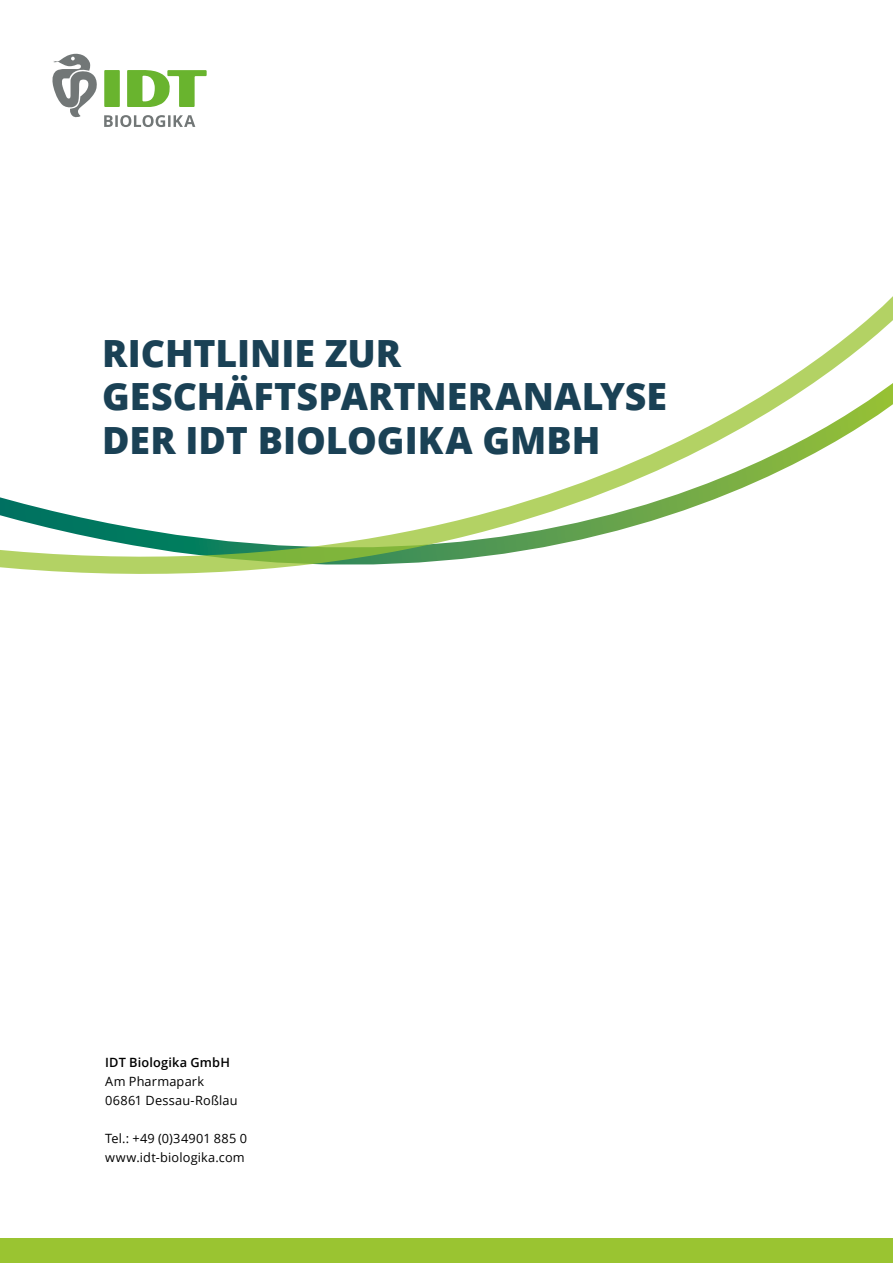
<style>
.page{position:relative;width:893px;height:1263px;background:#fff}
.page>*{position:absolute;margin:0;border:0;box-sizing:border-box;transform-origin:0 0}
.t1{font:800 37.5px/43.5px "Open Sans";color:#1a4155}
.t2{font:12.75px/19px "Open Sans";letter-spacing:.015em;color:#000}
.t3{font:600 12.75px "Open Sans";letter-spacing:.015em;color:#000}
</style>
<div class="page">
<div style="left:0;top:1238px;width:893px;height:25px;background:#9ac431"></div>
<svg style="left:127px;top:70px;width:80px;height:37px"></svg>
<div style="left:104px;top:70px;width:16px;height:37px;background:#69b42e"></div>
<svg style="left:52px;top:53px;width:45px;height:65px"></svg>
<svg style="left:104px;top:115px;width:91px;height:12px"></svg>
<svg style="left:0;top:296px;width:893px;height:278px"></svg>
<h1 class="t1" style="left:102px;top:329px;width:567px">RICHTLINIE ZUR<br>GESCHÄFTSPARTNERANALYSE<br>DER IDT BIOLOGIKA GMBH</h1>
<p class="t3" style="left:105px;top:1053px;width:126px">IDT Biologika GmbH</p>
<p class="t2" style="left:105px;top:1071px;width:134px">Am Pharmapark<br>06861 Dessau-Roßlau</p>
<p class="t2" style="left:105px;top:1129px;width:143px">Tel.: +49 (0)34901 885 0 www.idt-biologika.com</p>
</div>
